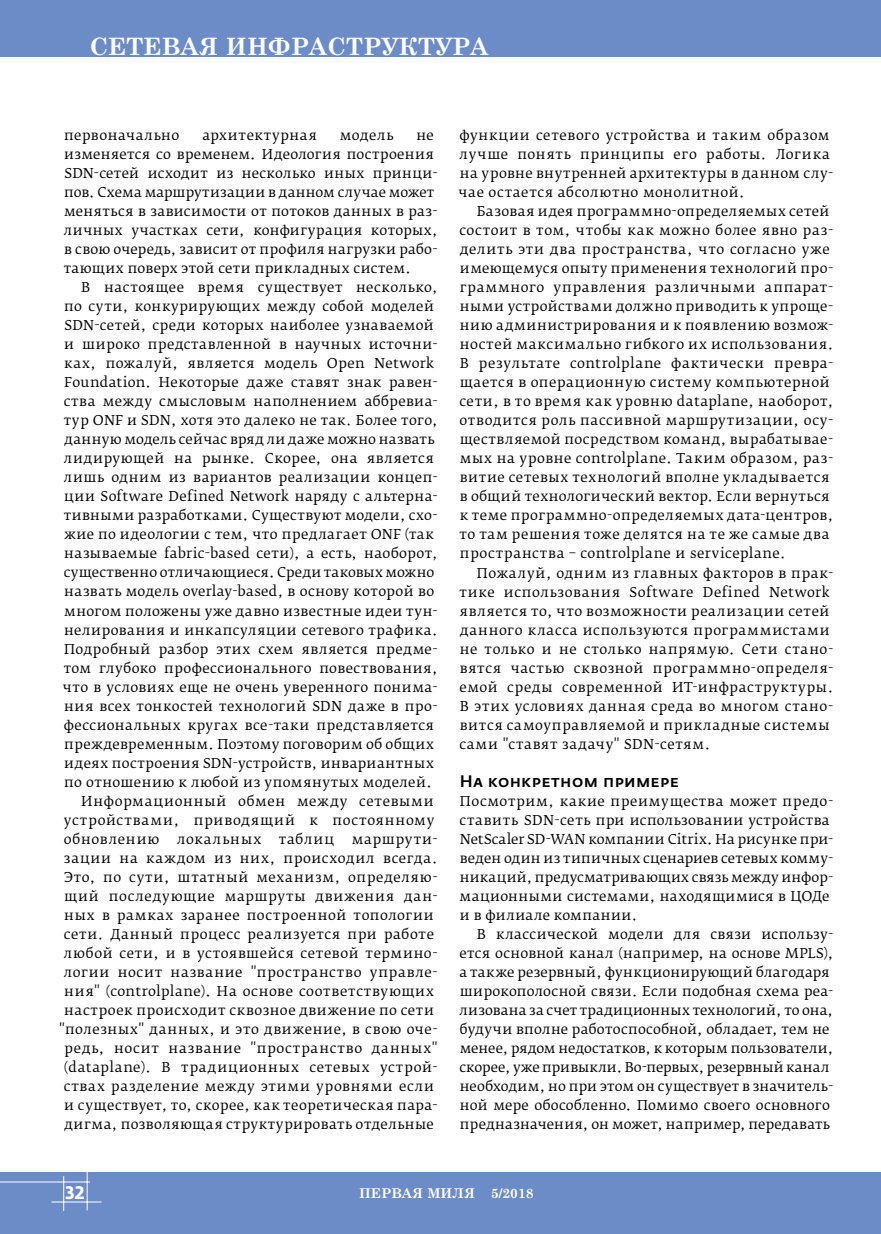
<style>
.page{position:relative;width:881px;height:1234px;background:#fff}
.page>*{position:absolute;margin:0;border:0;box-sizing:border-box;transform-origin:0 0}
.t1{font:700 24px "Century Schoolbook";color:#fff}
.t2{font:700 18px "Fedra Sans Pro";color:#fff}
.t3{font:500 16.5px "Fedra Sans Pro";letter-spacing:.025em;color:#000}
.t4{font:13.5px/19px "Fedra Serif B Pro";letter-spacing:.035em;color:#000}
.t5{font:13.5px/19px "Fedra Serif B Pro";letter-spacing:.01em;color:#000}
.t6{font:13.5px "Fedra Serif B Pro";letter-spacing:.06em;color:#000}
.t7{font:13.5px "Fedra Serif B Pro";letter-spacing:.055em;color:#000}
.t8{font:700 13.5px "Century Schoolbook";color:#fff}
</style>
<div class="page">
<div style="left:0;top:0;width:880px;height:57px;background:#6c8cc7"></div>
<div style="left:0;top:1172px;width:880px;height:61px;background:#6c8cc7"></div>
<hr style="left:51px;top:1201px;width:50px;height:1px;background:#fff">
<hr style="left:87px;top:1171px;width:1px;height:39px;background:#fff">
<hr style="left:63px;top:1175px;width:1px;height:35px;background:#fff">
<hr style="left:0;top:1181px;width:90px;height:1px;background:#fff">
<h1 class="t1" style="left:89px;top:28px;width:400px">Сетевая инфраструктура</h1>
<p class="t4" style="left:64px;top:125px;width:375px;text-indent:352px">не изменяется со временем. Идеология построения SDN-сетей исходит из несколько иных принци&shy;пов. Схема маршрутизации в данном случае может меняться в зависимости от потоков данных в раз&shy;личных участках сети, конфигурация которых, в свою очередь, зависит от профиля нагрузки рабо&shy;тающих поверх этой сети прикладных систем.</p>
<p class="t4" style="left:81px;top:277px;width:358px">В настоящее время существует несколько,</p>
<p class="t4" style="left:64px;top:296px;width:371px">по сути, конкурирующих между собой моделей</p>
<p class="t4" style="left:65px;top:315px;width:371px">SDN-сетей, среди которых наиболее узнаваемой</p>
<p class="t4" style="left:64px;top:334px;width:374px">и широко представленной в научных источни-</p>
<p class="t4" style="left:64px;top:354px;width:371px">ках, пожалуй, является модель Open Network</p>
<p class="t4" style="left:64px;top:373px;width:374px">Foundation. Некоторые даже ставят знак равен-</p>
<p class="t4" style="left:64px;top:392px;width:374px">ства между смысловым наполнением аббревиа-</p>
<p class="t4" style="left:64px;top:411px;width:375px">тур ONF и SDN, хотя это далеко не так. Более того,</p>
<p class="t5" style="left:65px;top:430px;width:371px">данную модель сейчас вряд ли даже можно назвать</p>
<p class="t4" style="left:64px;top:449px;width:371px">лидирующей на рынке. Скорее, она является</p>
<p class="t4" style="left:64px;top:468px;width:375px">лишь одним из вариантов реализации концеп-</p>
<p class="t4" style="left:64px;top:487px;width:374px">ции Software Defined Network наряду с альтерна-</p>
<p class="t4" style="left:64px;top:506px;width:375px">тивными разработками. Существуют модели, схо-</p>
<p class="t4" style="left:64px;top:525px;width:371px">жие по идеологии с тем, что предлагает ONF (так</p>
<p class="t4" style="left:64px;top:544px;width:375px">называемые fabric-based сети), а есть, наоборот,</p>
<p class="t5" style="left:64px;top:563px;width:372px">существенно отличающиеся. Среди таковых можно</p>
<p class="t4" style="left:64px;top:582px;width:371px">назвать модель overlay-based, в основу которой во</p>
<p class="t4" style="left:64px;top:601px;width:375px">многом положены уже давно известные идеи тун-</p>
<p class="t4" style="left:64px;top:620px;width:375px">нелирования и инкапсуляции сетевого трафика.</p>
<p class="t4" style="left:64px;top:639px;width:374px">Подробный разбор этих схем является предме-</p>
<p class="t4" style="left:64px;top:658px;width:375px">том глубоко профессионального повествования,</p>
<p class="t4" style="left:63px;top:677px;width:376px">что в условиях еще не очень уверенного понима-</p>
<p class="t4" style="left:64px;top:696px;width:374px">ния всех тонкостей технологий SDN даже в про-</p>
<p class="t4" style="left:64px;top:715px;width:371px">фессиональных кругах все-таки представляется</p>
<p class="t4" style="left:64px;top:734px;width:371px">преждевременным. Поэтому поговорим об общих</p>
<p class="t4" style="left:64px;top:753px;width:371px">идеях построения SDN-устройств, инвариантных</p>
<p class="t4" style="left:64px;top:772px;width:369px">по отношению к любой из упомянутых моделей.</p>
<p class="t7" style="left:81px;top:792px;width:354px">Информационный обмен между сетевыми</p>
<p class="t6" style="left:64px;top:811px;width:372px">устройствами, приводящий к постоянному</p>
<p class="t6" style="left:64px;top:830px;width:97px">обновлению</p>
<p class="t6" style="left:177px;top:830px;width:86px">локальных</p>
<p class="t4" style="left:279px;top:829px;width:57px">таблиц</p>
<p class="t4" style="left:64px;top:125px;width:117px">первоначально</p>
<p class="t4" style="left:202px;top:125px;width:116px">архитектурная</p>
<p class="t4" style="left:340px;top:125px;width:55px">модель</p>
<p class="t4" style="left:59px;top:829px;width:380px;text-align:right">маршрути-<br>зации на каждом из них, происходил всегда.<br>Это, по сути, штатный механизм, определяю&shy;щий последующие маршруты движения дан&shy;ных в рамках заранее построенной топологии сети. Данный процесс реализуется при работе любой сети, и в устоявшейся сетевой термино&shy;логии носит название "пространство управле&shy;ния" (controlplane). На основе соответствующих настроек происходит сквозное движение по сети "полезных" данных, и это движение, в свою оче&shy;редь, носит название "пространство данных" (dataplane). В традиционных сетевых устрой&shy;ствах разделение между этими уровнями если и существует, то, скорее, как теоретическая пара&shy;дигма, позволяющая структурировать отдельные</p>
<p class="t4" style="left:458px;top:125px;width:376px">функции сетевого устройства и таким образом лучше понять принципы его работы. Логика на уровне внутренней архитектуры в данном слу&shy;чае остается абсолютно монолитной.</p>
<p class="t4" style="left:459px;top:201px;width:375px;text-indent:17px">Базовая идея программно-определяемых сетей состоит в том, чтобы как можно более явно раз&shy;делить эти два пространства, что согласно уже имеющемуся опыту применения технологий про&shy;граммного управления различными аппарат&shy;ными устройствами должно приводить к упроще&shy;нию администрирования и к появлению возмож&shy;ностей максимально гибкого их использования.<br>В результате controlplane фактически превра&shy;щается в операционную систему компьютерной сети, в то время как уровню dataplane, наоборот, отводится роль пассивной маршрутизации, осу&shy;ществляемой посредством команд, вырабатывае&shy;мых на уровне controlplane. Таким образом, раз&shy;витие сетевых технологий вполне укладывается в общий технологический вектор. Если вернуться к теме программно-определяемых дата-центров, то там решения тоже делятся на те же самые два пространства – controlplane и serviceplane.</p>
<p class="t4" style="left:459px;top:563px;width:375px;text-indent:18px">Пожалуй, одним из главных факторов в прак&shy;тике использования Software Defined Network является то, что возможности реализации сетей данного класса используются программистами не только и не столько напрямую. Сети стано&shy;вятся частью сквозной программно-определя&shy;емой среды современной ИТ-инфраструктуры.<br>В этих условиях данная среда во многом стано&shy;вится самоуправляемой и прикладные системы сами "ставят задачу" SDN-сетям.</p>
<p class="t3" style="left:459px;top:770px;width:221px">На конкретном примере</p>
<p class="t4" style="left:459px;top:791px;width:375px">Посмотрим, какие преимущества может предо&shy;ставить SDN-сеть при использовании устройства NetScaler SD-WAN компании Citrix. На рисунке при&shy;веден один из типичных сценариев сетевых комму&shy;никаций, предусматривающих связь между инфор&shy;мационными системами, находящимися в ЦОДе и в филиале компании.</p>
<p class="t5" style="left:459px;top:924px;width:375px;text-indent:17px">В классической модели для связи использу&shy;ется основной канал (например, на основе MPLS), а также резервный, функционирующий благодаря широкополосной связи. Если подобная схема реа&shy;лизована за счет традиционных технологий, то она, будучи вполне работоспособной, обладает, тем не менее, рядом недостатков, к которым пользователи, скорее, уже привыкли. Во-первых, резервный канал необходим, но при этом он существует в значитель&shy;ной мере обособленно. Помимо своего основного предназначения, он может, например, передавать</p>
<h2 class="t2" style="left:65px;top:1180px;width:21px">32</h2>
<p class="t8" style="left:359px;top:1181px;width:176px">ПЕРВАЯ МИЛЯ 5/2018</p>
</div>
